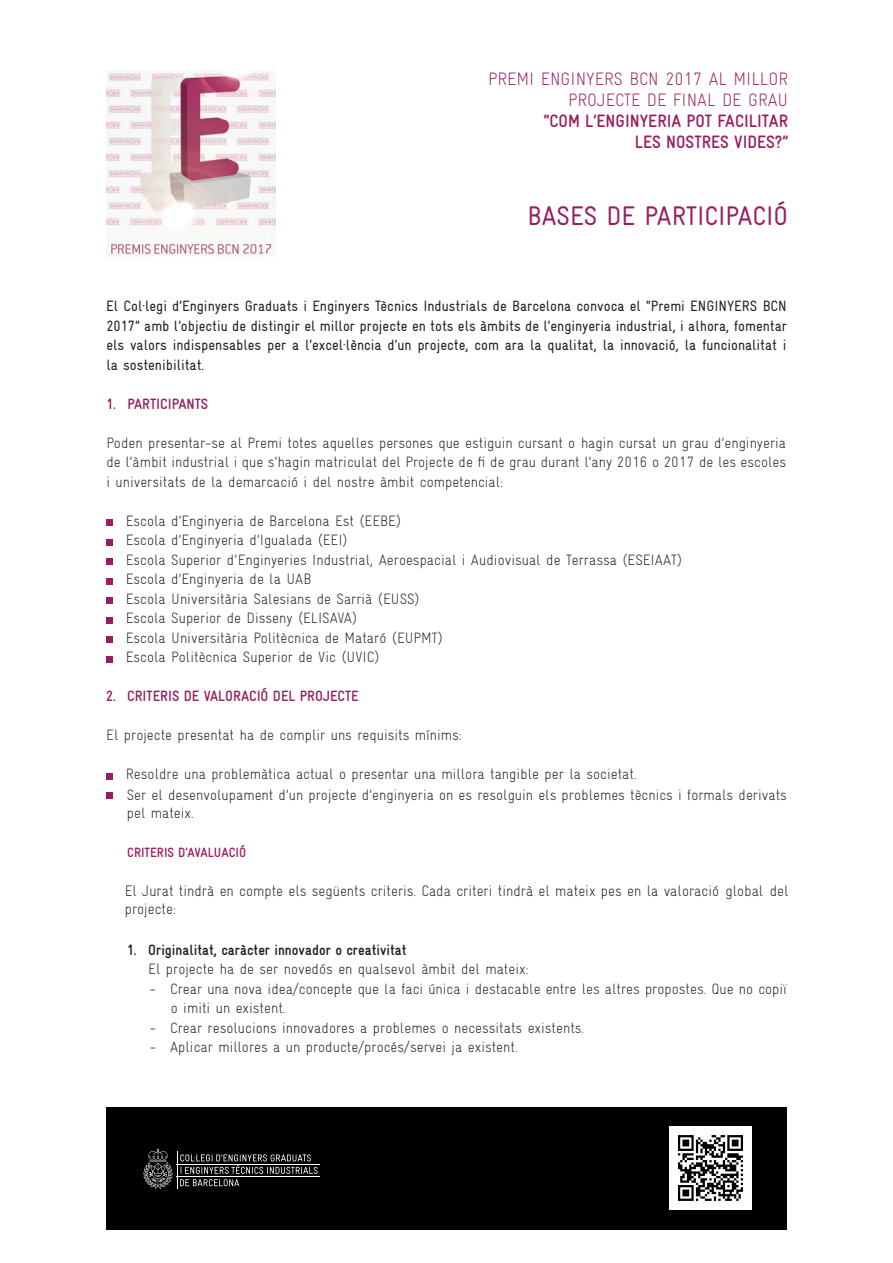
<style>
.page{position:relative;width:893px;height:1263px;background:#fff}
.page>*{position:absolute;margin:0;border:0;box-sizing:border-box;transform-origin:0 0}
.t1{font:27px "Gravur Condensed Reg CE";color:#991e5e}
.t2{font:18px/21px "Gravur Condensed Light CE";color:#991e5e;text-align:right}
.t3{font:18px/21px "Gravur Condensed Bold CE";color:#991e5e;text-align:right}
.t4{font:15.3px/18.3px "Gravur Condensed Light CE";color:#231f20}
.t5{font:15px/19.5px "Gravur Condensed Light CE";color:#231f20}
.t6{font:15px/19.5px "Gravur Condensed Reg CE";color:#231f20;text-align:justify}
.t7{font:15px "Gravur Condensed Bold CE";color:#991e5e}
.t8{font:15px "Gravur Condensed Bold CE";color:#231f20}
.t9{font:13.5px "Gravur Condensed Bold CE";color:#991e5e}
</style>
<div class="page">
<div style="left:106px;top:1107px;width:681px;height:123px;background:#000"></div>
<img style="left:106px;top:71px;width:169px;height:185px">
<div style="left:110px;top:235px;width:24px;height:5px;background:#f7f8f7"></div>
<hr style="left:177px;top:1176px;width:143px;height:1px;background:#fff">
<hr style="left:177px;top:1164px;width:143px;height:1px;background:#fff">
<svg style="left:143px;top:1148px;width:175px;height:41px"></svg>
<img style="left:669px;top:1127px;width:82px;height:82px">
<div style="left:106px;top:519px;width:6px;height:7px;background:#991e5e"></div>
<svg style="left:106px;top:539px;width:6px;height:6px"></svg>
<div style="left:106px;top:558px;width:6px;height:7px;background:#991e5e"></div>
<svg style="left:106px;top:578px;width:6px;height:6px"></svg>
<div style="left:106px;top:597px;width:6px;height:7px;background:#991e5e"></div>
<svg style="left:106px;top:617px;width:6px;height:6px"></svg>
<div style="left:106px;top:636px;width:6px;height:7px;background:#991e5e"></div>
<svg style="left:106px;top:656px;width:6px;height:6px"></svg>
<svg style="left:106px;top:773px;width:6px;height:6px"></svg>
<div style="left:106px;top:792px;width:6px;height:7px;background:#991e5e"></div>
<p class="t2" style="left:488px;top:68px;width:301px">PREMI ENGINYERS BCN 2017 AL MILLOR<br>PROJECTE DE FINAL DE GRAU</p>
<p class="t3" style="left:544px;top:110px;width:246px">“COM L’ENGINYERIA POT FACILITAR<br>LES NOSTRES VIDES?”</p>
<h1 class="t1" style="left:527px;top:201px;width:262px">BASES DE PARTICIPACIÓ</h1>
<p class="t6" style="left:106px;top:296px;width:682px">El Col·legi d’Enginyers Graduats i Enginyers Tècnics Industrials de Barcelona convoca el “Premi ENGINYERS BCN 2017” amb l’objectiu de distingir el millor projecte en tots els àmbits de l’enginyeria industrial, i alhora, fomentar els valors indispensables per a l’excel·lència d’un projecte, com ara la qualitat, la innovació, la funcionalitat i la sostenibilitat.</p>
<p class="t7" style="left:106px;top:395px;width:103px">1. PARTICIPANTS</p>
<p class="t5" style="left:106px;top:433px;width:681px;text-align:justify">Poden presentar-se al Premi totes aquelles persones que estiguin cursant o hagin cursat un grau d’enginyeria de l’àmbit industrial i que s’hagin matriculat del Projecte de fi de grau durant l’any 2016 o 2017 de les escoles i universitats de la demarcació i del nostre àmbit competencial:</p>
<p class="t5" style="left:126px;top:511px;width:558px">Escola d’Enginyeria de Barcelona Est (EEBE)<br>Escola d’Enginyeria d’Igualada (EEI)<br>Escola Superior d'Enginyeries Industrial, Aeroespacial i Audiovisual de Terrassa (ESEIAAT)<br>Escola d’Enginyeria de la UAB<br>Escola Universitària Salesians de Sarrià (EUSS)<br>Escola Superior de Disseny (ELISAVA)<br>Escola Universitària Politècnica de Mataró (EUPMT)<br>Escola Politècnica Superior de Vic (UVIC)</p>
<p class="t7" style="left:106px;top:688px;width:254px">2. CRITERIS DE VALORACIÓ DEL PROJECTE</p>
<p class="t5" style="left:106px;top:725px;width:357px">El projecte presentat ha de complir uns requisits mínims:</p>
<p class="t5" style="left:126px;top:764px;width:512px">Resoldre una problemàtica actual o presentar una millora tangible per la societat.</p>
<p class="t5" style="left:127px;top:786px;width:662px;line-height:18px">Ser el desenvolupament d’un projecte d’enginyeria on es resolguin els problemes tècnics i formals derivats pel mateix.</p>
<p class="t9" style="left:127px;top:845px;width:120px">CRITERIS D’AVALUACIÓ</p>
<p class="t4" style="left:125px;top:881px;width:665px">El Jurat tindrà en compte els següents criteris. Cada criteri tindrà el mateix pes en la valoració global del projecte:</p>
<p class="t8" style="left:127px;top:941px;width:281px">1. Originalitat, caràcter innovador o creativitat</p>
<p class="t5" style="left:148px;top:959px;width:382px">El projecte ha de ser novedós en qualsevol àmbit del mateix:</p>
<p class="t5" style="left:171px;top:979px;width:618px;text-indent:-21px">- Crear una nova idea/concepte que la faci única i destacable entre les altres propostes. Que no copiï o imiti un existent.</p>
<p class="t5" style="left:150px;top:1018px;width:436px">- Crear resolucions innovadores a problemes o necessitats existents.</p>
<p class="t5" style="left:150px;top:1037px;width:369px">- Aplicar millores a un producte/procés/servei ja existent.</p>
</div>
